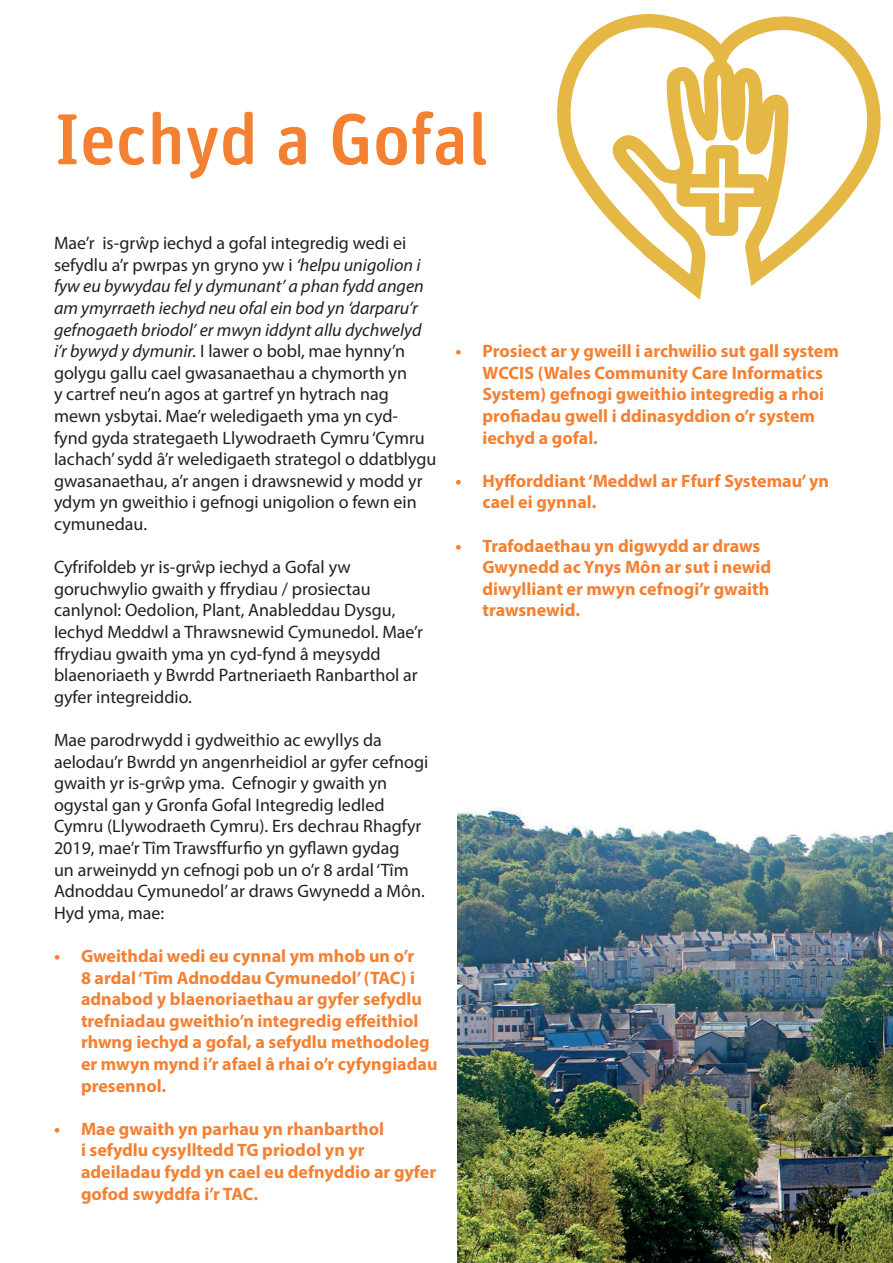
<style>
.page{position:relative;width:893px;height:1263px;background:#fff}
.page>*{position:absolute;margin:0;border:0;box-sizing:border-box;transform-origin:0 0}
.t1{font:500 72px "Unit Rounded Pro";color:#f48032}
.t2{font:18px/21.6px "Myriad Pro";color:#231f20}
.t3{font:700 18px/21.6px "Myriad Pro";color:#f48032}
.s1{font-style:italic}
</style>
<div class="page">
<svg style="left:557px;top:14px;width:324px;height:286px"></svg>
<img style="left:457px;top:807px;width:436px;height:456px">
<h1 class="t1" style="left:54px;top:89px;width:436px">Iechyd a Gofal</h1>
<p class="t2" style="left:54px;top:232px;width:384px">Mae’r is-grŵp iechyd a gofal integredig wedi ei sefydlu a’r pwrpas yn gryno yw i <span class="s1">‘helpu unigolion i fyw eu bywydau fel y dymunant’ a phan fydd angen am ymyrraeth iechyd neu ofal ein bod yn ‘darparu’r gefnogaeth briodol’ er mwyn iddynt allu dychwelyd i’r bywyd y dymunir.</span> I lawer o bobl, mae hynny’n golygu gallu cael gwasanaethau a chymorth yn<br>y cartref neu’n agos at gartref yn hytrach nag mewn ysbytai. Mae’r weledigaeth yma yn cyd-<br>fynd gyda strategaeth Llywodraeth Cymru ‘Cymru Iachach’ sydd â’r weledigaeth strategol o ddatblygu gwasanaethau, a’r angen i drawsnewid y modd yr ydym yn gweithio i gefnogi unigolion o fewn ein cymunedau.</p>
<p class="t2" style="left:54px;top:556px;width:371px">Cyfrifoldeb yr is-grŵp iechyd a Gofal yw goruchwylio gwaith y ffrydiau / prosiectau canlynol: Oedolion, Plant, Anableddau Dysgu, Iechyd Meddwl a Thrawsnewid Cymunedol. Mae’r ffrydiau gwaith yma yn cyd-fynd â meysydd blaenoriaeth y Bwrdd Partneriaeth Ranbarthol ar gyfer integreiddio.</p>
<p class="t2" style="left:54px;top:729px;width:376px">Mae parodrwydd i gydweithio ac ewyllys da aelodau’r Bwrdd yn angenrheidiol ar gyfer cefnogi gwaith yr is-grŵp yma. Cefnogir y gwaith yn ogystal gan y Gronfa Gofal Integredig ledled Cymru (Llywodraeth Cymru). Ers dechrau Rhagfyr 2019, mae’r Tîm Trawsffurfio yn gyflawn gydag<br>un arweinydd yn cefnogi pob un o’r 8 ardal ‘Tîm Adnoddau Cymunedol’ ar draws Gwynedd a Môn.<br>Hyd yma, mae:</p>
<p class="t3" style="left:81px;top:944px;width:358px;text-indent:-27px">• Gweithdai wedi eu cynnal ym mhob un o’r<br>8 ardal ‘Tîm Adnoddau Cymunedol’ (TAC) i adnabod y blaenoriaethau ar gyfer sefydlu trefniadau gweithio’n integredig effeithiol rhwng iechyd a gofal, a sefydlu methodoleg er mwyn mynd i’r afael â rhai o’r cyfyngiadau presennol.</p>
<p class="t3" style="left:81px;top:1117px;width:357px;text-indent:-27px">• Mae gwaith yn parhau yn rhanbarthol<br>i sefydlu cysylltedd TG priodol yn yr adeiladau fydd yn cael eu defnyddio ar gyfer gofod swyddfa i’r TAC.</p>
<p class="t3" style="left:482px;top:340px;width:358px;text-indent:-27px">• Prosiect ar y gweill i archwilio sut gall system WCCIS (Wales Community Care Informatics System) gefnogi gweithio integredig a rhoi profiadau gwell i ddinasyddion o’r system iechyd a gofal.</p>
<p class="t3" style="left:482px;top:469px;width:348px;text-indent:-27px">• Hyfforddiant ‘Meddwl ar Ffurf Systemau’ yn cael ei gynnal.</p>
<p class="t3" style="left:482px;top:534px;width:290px;text-indent:-27px">• Trafodaethau yn digwydd ar draws<br>Gwynedd ac Ynys Môn ar sut i newid diwylliant er mwyn cefnogi’r gwaith trawsnewid.</p>
</div>
